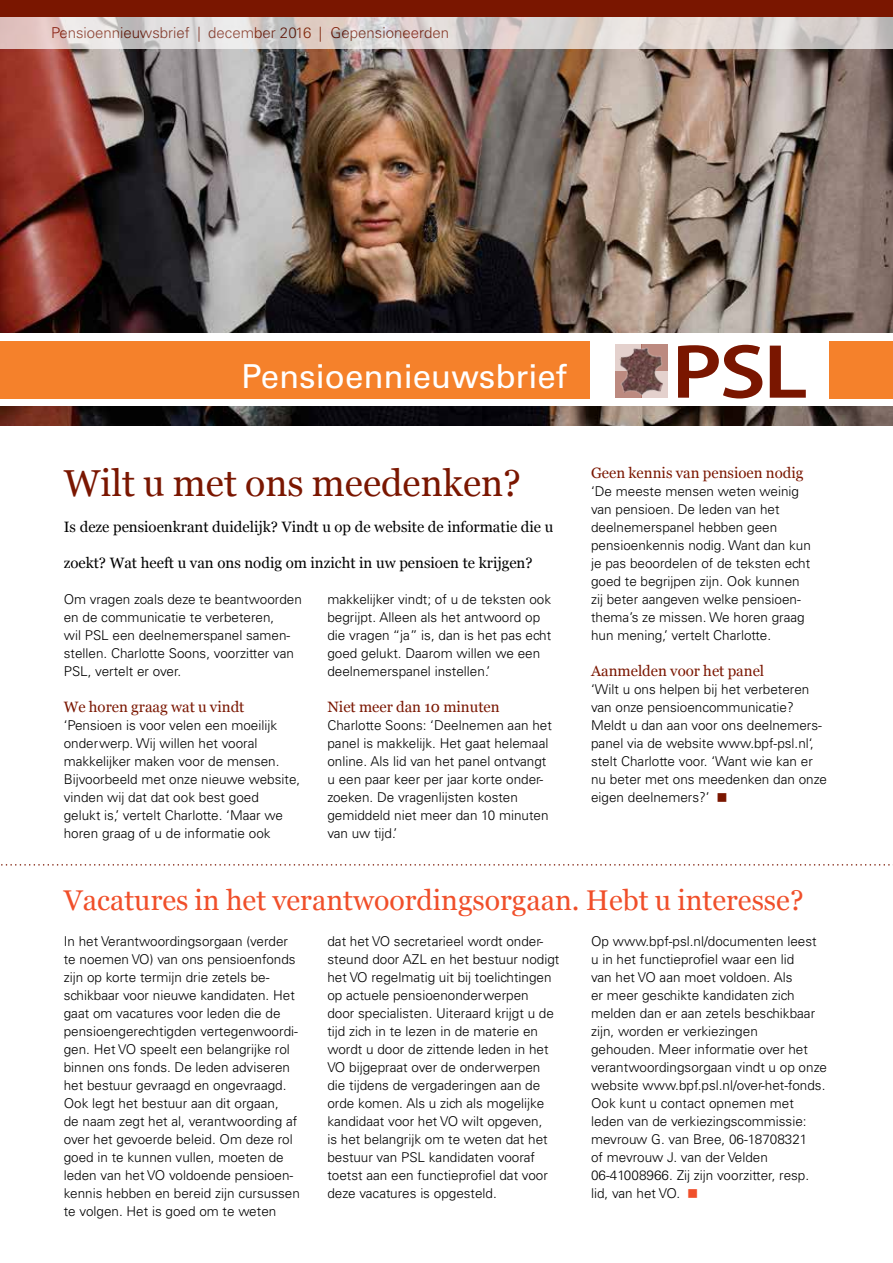
<style>
.page{position:relative;width:893px;height:1263px;background:#fff}
.page>*{position:absolute;margin:0;border:0;box-sizing:border-box;transform-origin:0 0}
.t1{font:600 77.25px "Myriad Pro";color:#7a1600;scale:1.17 1}
.t2{font:37.5px "Georgia";color:#7a1600}
.t3{font:33px "Univers LT Std";color:#fff}
.t4{font:28.5px "Georgia";color:#f04f2a}
.t5{font:15px "Georgia";color:#000}
.t6{font:15px "Georgia";color:#7a1600}
.t7{font:300 15px "Univers LT Std";color:#7a1600}
.t8{font:300 13.5px/18px "Univers LT Std";color:#000}
.s1{color:#7a1600}
.s2{color:#f04f2a}
</style>
<div class="page">
<img style="left:0;top:49px;width:893px;height:377px">
<div style="left:0;top:0;width:893px;height:17px;background:#7a1600"></div>
<svg style="left:0;top:17px;width:893px;height:32px;background:#d9d2cf"></svg>
<div style="left:0;top:333px;width:893px;height:73px;background:#fff"></div>
<div style="left:0;top:341px;width:590px;height:58px;background:#f5812b"></div>
<div style="left:829px;top:341px;width:64px;height:57px;background:#f5812b"></div>
<img style="left:615px;top:344px;width:53px;height:54px">
<svg style="left:1px;top:864px;width:892px;height:2px"></svg>
<p class="t7" style="left:51px;top:24px;width:399px">Pensioennieuwsbrief | december 2016 | Gepensioneerden</p>
<h3 class="t3" style="left:242px;top:357px;width:327px">Pensioennieuwsbrief</h3>
<h1 class="t1" style="left:672px;top:323px;width:118px">PSL</h1>
<h2 class="t2" style="left:64px;top:460px;width:459px">Wilt u met ons meedenken?</h2>
<p class="t5" style="left:64px;top:518px;width:491px">Is deze pensioenkrant duidelijk? Vindt u op de website de informatie die u</p>
<p class="t5" style="left:64px;top:554px;width:470px">zoekt? Wat heeft u van ons nodig om inzicht in uw pensioen te krijgen?</p>
<p class="t8" style="left:64px;top:590px;width:240px">Om vragen zoals deze te beantwoorden en de communicatie te verbeteren,<br>wil PSL een deelnemerspanel samen&shy;stellen. Charlotte Soons, voorzitter van PSL, vertelt er over.</p>
<p class="t6" style="left:64px;top:698px;width:182px">We horen graag wat u vindt</p>
<p class="t8" style="left:64px;top:716px;width:238px">‘Pensioen is voor velen een moeilijk onderwerp. Wij willen het vooral makkelijker maken voor de mensen.<br>Bijvoorbeeld met onze nieuwe website, vinden wij dat dat ook best goed<br>gelukt is,’ vertelt Charlotte. ‘Maar we horen graag of u de informatie ook</p>
<p class="t8" style="left:327px;top:590px;width:225px">makkelijker vindt; of u de teksten ook begrijpt. Alleen als het antwoord op die vragen “ja” is, dan is het pas echt goed gelukt. Daarom willen we een deelnemerspanel instellen.’</p>
<p class="t6" style="left:327px;top:698px;width:174px">Niet meer dan 10 minuten</p>
<p class="t8" style="left:327px;top:716px;width:226px">Charlotte Soons: ‘Deelnemen aan het panel is makkelijk. Het gaat helemaal online. Als lid van het panel ontvangt u een paar keer per jaar korte onder&shy;zoeken. De vragenlijsten kosten gemiddeld niet meer dan 10 minuten van uw tijd.’</p>
<p class="t6" style="left:591px;top:464px;width:214px">Geen kennis van pensioen nodig</p>
<p class="t8" style="left:591px;top:482px;width:221px">‘De meeste mensen weten weinig van pensioen. De leden van het deelnemerspanel hebben geen pensioenkennis nodig. Want dan kun je pas beoordelen of de teksten echt goed te begrijpen zijn. Ook kunnen zij beter aangeven welke pensioen&shy;thema’s ze missen. We horen graag hun mening,’ vertelt Charlotte.</p>
<p class="t6" style="left:591px;top:662px;width:175px">Aanmelden voor het panel</p>
<p class="t8" style="left:591px;top:680px;width:237px">‘Wilt u ons helpen bij het verbeteren van onze pensioencommunicatie?<br>Meldt u dan aan voor ons deelnemers&shy;panel via de website www.bpf-psl.nl‘, stelt Charlotte voor. ‘Want wie kan er nu beter met ons meedenken dan onze eigen deelnemers?’ <span class="s1">■</span></p>
<h3 class="t4" style="left:64px;top:883px;width:741px">Vacatures in het verantwoordingsorgaan. Hebt u interesse?</h3>
<p class="t8" style="left:64px;top:932px;width:238px">In het Verantwoordingsorgaan (verder te noemen VO) van ons pensioenfonds zijn op korte termijn drie zetels be&shy;schikbaar voor nieuwe kandidaten. Het gaat om vacatures voor leden die de pensioengerechtigden vertegenwoordi&shy;gen. Het VO speelt een belangrijke rol binnen ons fonds. De leden adviseren het bestuur gevraagd en ongevraagd.<br>Ook legt het bestuur aan dit orgaan,<br>de naam zegt het al, verantwoording af over het gevoerde beleid. Om deze rol goed in te kunnen vullen, moeten de leden van het VO voldoende pensioen&shy;kennis hebben en bereid zijn cursussen te volgen. Het is goed om te weten</p>
<p class="t8" style="left:327px;top:932px;width:233px">dat het VO secretarieel wordt onder&shy;steund door AZL en het bestuur nodigt het VO regelmatig uit bij toelichtingen op actuele pensioenonderwerpen<br>door specialisten. Uiteraard krijgt u de tijd zich in te lezen in de materie en wordt u door de zittende leden in het VO bijgepraat over de onderwerpen die tijdens de vergaderingen aan de orde komen. Als u zich als mogelijke kandidaat voor het VO wilt opgeven,<br>is het belangrijk om te weten dat het bestuur van PSL kandidaten vooraf toetst aan een functieprofiel dat voor deze vacatures is opgesteld.</p>
<p class="t8" style="left:591px;top:932px;width:237px">Op www.bpf-psl.nl/documenten leest u in het functieprofiel waar een lid<br>van het VO aan moet voldoen. Als<br>er meer geschikte kandidaten zich melden dan er aan zetels beschikbaar zijn, worden er verkiezingen<br>gehouden. Meer informatie over het verantwoordingsorgaan vindt u op onze website www.bpf.psl.nl/over-het-fonds.<br>Ook kunt u contact opnemen met leden van de verkiezingscommissie: mevrouw G. van Bree, 06-18708321<br>of mevrouw J. van der Velden 06-41008966. Zij zijn voorzitter, resp. lid, van het VO. <span class="s2">■</span></p>
</div>
